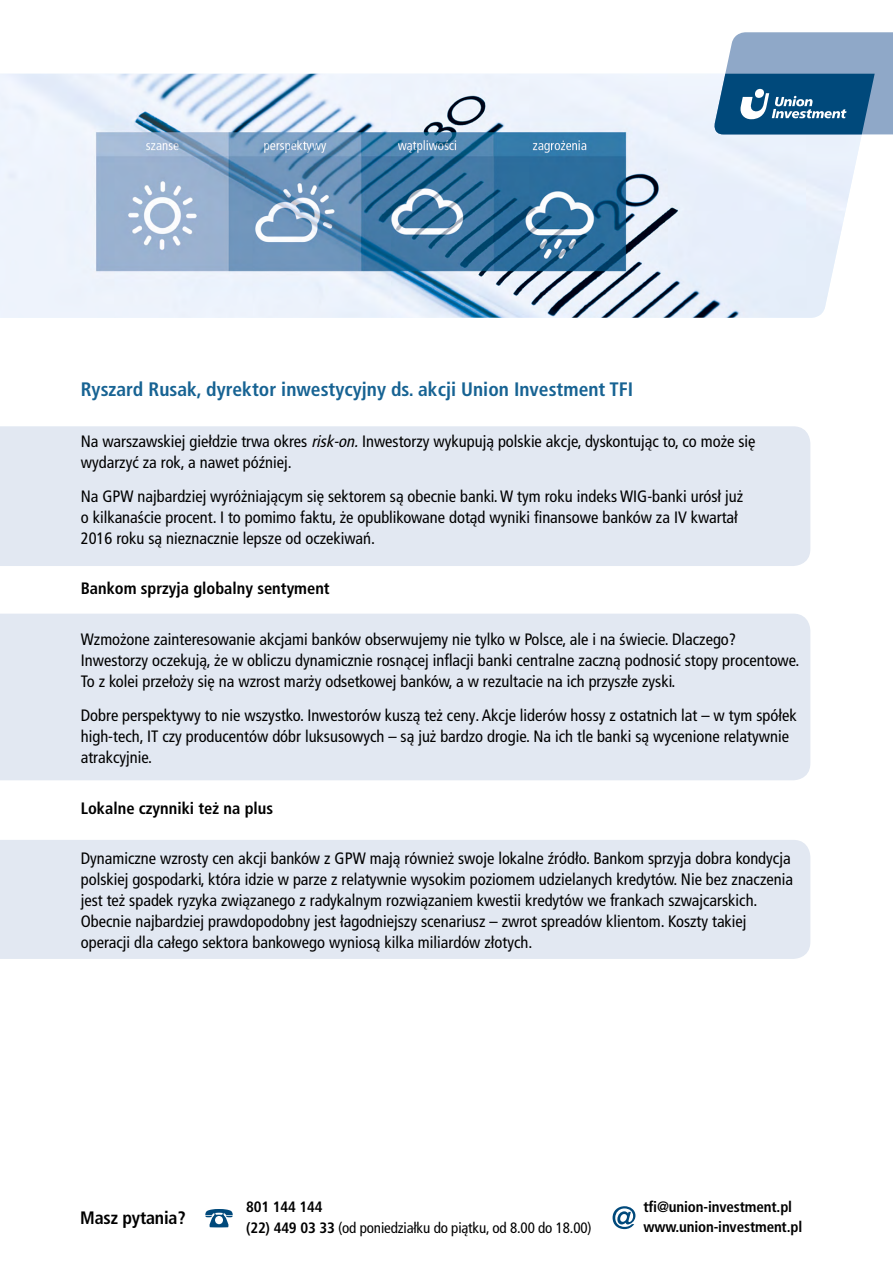
<style>
.page{position:relative;width:893px;height:1263px;background:#fff}
.page>*{position:absolute;margin:0;border:0;box-sizing:border-box;transform-origin:0 0}
.Subhead{font:700 condensed 19.5px "Frutiger LT Pro";color:#176393}
.t1{font:700 condensed 18px "Frutiger LT Pro";letter-spacing:-.01em;color:#000}
.Body{font:condensed 16.5px/21px "Frutiger LT Pro";color:#000}
.Body-2{font:700 condensed 16.5px "Frutiger LT Pro";color:#000}
.t2{font:700 condensed 15px "Frutiger LT Pro";letter-spacing:-.01em;color:#000}
.t3{font:condensed 15px "Frutiger LT Pro";letter-spacing:-.01em;color:#000}
.s1{font-style:italic}
.s2{font-weight:700}
</style>
<div class="page">
<img style="left:0;top:74px;width:865px;height:244px">
<svg style="left:712px;top:32px;width:181px;height:102px;background:#5d88ac"></svg>
<div style="left:0;top:426px;width:810px;height:140px;background:#e2e8f2"></div>
<div style="left:0;top:614px;width:810px;height:166px;background:#e2e8f2"></div>
<div style="left:0;top:840px;width:810px;height:119px;background:#e2e8f2"></div>
<svg style="left:613px;top:1206px;width:22px;height:23px"></svg>
<svg style="left:205px;top:1209px;width:28px;height:18px"></svg>
<p class="Subhead" style="left:81px;top:378px;width:554px">Ryszard Rusak, dyrektor inwestycyjny ds. akcji Union Investment TFI</p>
<p class="Body" style="left:81px;top:431px;width:676px">Na warszawskiej giełdzie trwa okres <span class="s1">risk-on.</span>Inwestorzy wykupują polskie akcje, dyskontując to, co może się wydarzyć za rok, a nawet później.</p>
<p class="Body" style="left:81px;top:485px;width:664px">Na GPW najbardziej wyróżniającym się sektorem są obecnie banki. W tym roku indeks WIG-banki urósł już o kilkanaście procent. I to pomimo faktu, że opublikowane dotąd wyniki finansowe banków za IV kwartał<br>2016 roku są nieznacznie lepsze od oczekiwań.</p>
<p class="Body-2" style="left:81px;top:579px;width:250px">Bankom sprzyja globalny sentyment</p>
<p class="Body" style="left:81px;top:629px;width:720px">Wzmożone zainteresowanie akcjami banków obserwujemy nie tylko w Polsce, ale i na świecie. Dlaczego?<br>Inwestorzy oczekują, że w obliczu dynamicznie rosnącej inflacji banki centralne zaczną podnosić stopy procentowe.<br>To z kolei przełoży się na wzrost marży odsetkowej banków, a w rezultacie na ich przyszłe zyski.</p>
<p class="Body" style="left:81px;top:705px;width:717px">Dobre perspektywy to nie wszystko. Inwestorów kuszą też ceny. Akcje liderów hossy z ostatnich lat – w tym spółek high-tech, IT czy producentów dóbr luksusowych – są już bardzo drogie. Na ich tle banki są wycenione relatywnie atrakcyjnie.</p>
<p class="Body-2" style="left:81px;top:798px;width:194px">Lokalne czynniki też na plus</p>
<p class="Body" style="left:81px;top:848px;width:714px">Dynamiczne wzrosty cen akcji banków z GPW mają również swoje lokalne źródło. Bankom sprzyja dobra kondycja polskiej gospodarki, która idzie w parze z relatywnie wysokim poziomem udzielanych kredytów. Nie bez znaczenia jest też spadek ryzyka związanego z radykalnym rozwiązaniem kwestii kredytów we frankach szwajcarskich.<br>Obecnie najbardziej prawdopodobny jest łagodniejszy scenariusz – zwrot spreadów klientom. Koszty takiej operacji dla całego sektora bankowego wyniosą kilka miliardów złotych.</p>
<p class="t1" style="left:80px;top:1207px;width:107px">Masz pytania?</p>
<p class="t2" style="left:246px;top:1198px;width:78px">801 144 144</p>
<p class="t3" style="left:246px;top:1219px;width:347px"><span class="s2">(22) 449 03 33</span> (od poniedziałku do piątku, od 8.00 do 18.00)</p>
<p class="t2" style="left:643px;top:1198px;width:150px">tfi@union-investment.pl</p>
<p class="t2" style="left:643px;top:1218px;width:160px">www.union-investment.pl</p>
</div>
